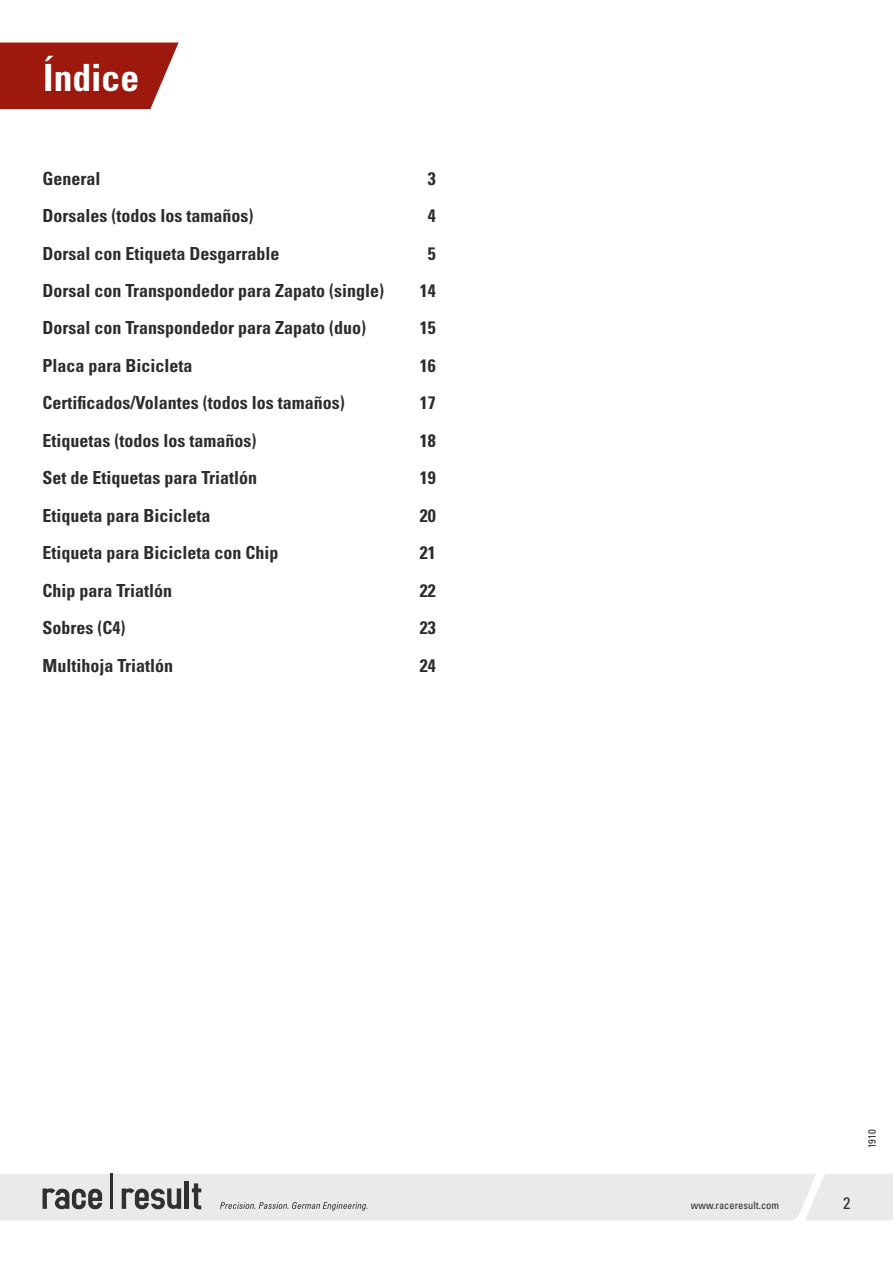
<style>
.page{position:relative;width:893px;height:1263px;background:#fff}
.page>*{position:absolute;margin:0;border:0;box-sizing:border-box;transform-origin:0 0}
.t1{font:37.5px "Univers LTCYR 67 Bold Cond";color:#fff}
.t2{font:18px "Univers LTCYR 67 Bold Cond";color:#2c2c2c}
.t3{font:condensed 16.5px "Univers LTCYR 57";color:#2c2c2c}
.t4{font:condensed 10.5px "Univers LTCYR 57";color:#2c2c2c}
</style>
<div class="page">
<svg style="left:0;top:1174px;width:893px;height:46px;background:#e1e1e1"></svg>
<svg style="left:0;top:43px;width:179px;height:66px;background:#a42b20"></svg>
<h1 class="t1" style="left:43px;top:54px;width:97px">Índice</h1>
<p class="t2" style="left:43px;top:167px;width:59px">General</p>
<p class="t2" style="left:428px;top:167px;width:9px">3</p>
<p class="t2" style="left:43px;top:205px;width:212px">Dorsales (todos los tamaños)</p>
<p class="t2" style="left:428px;top:205px;width:9px">4</p>
<p class="t2" style="left:43px;top:242px;width:238px">Dorsal con Etiqueta Desgarrable</p>
<p class="t2" style="left:428px;top:242px;width:9px">5</p>
<p class="t2" style="left:43px;top:280px;width:343px">Dorsal con Transpondedor para Zapato (single)</p>
<p class="t2" style="left:420px;top:280px;width:17px">14</p>
<p class="t2" style="left:43px;top:317px;width:325px">Dorsal con Transpondedor para Zapato (duo)</p>
<p class="t2" style="left:420px;top:317px;width:17px">15</p>
<p class="t2" style="left:43px;top:355px;width:152px">Placa para Bicicleta</p>
<p class="t2" style="left:420px;top:355px;width:17px">16</p>
<p class="t2" style="left:43px;top:392px;width:304px">Certificados/Volantes (todos los tamaños)</p>
<p class="t2" style="left:420px;top:392px;width:17px">17</p>
<p class="t2" style="left:43px;top:429px;width:215px">Etiquetas (todos los tamaños)</p>
<p class="t2" style="left:420px;top:429px;width:17px">18</p>
<p class="t2" style="left:43px;top:467px;width:216px">Set de Etiquetas para Triatlón</p>
<p class="t2" style="left:420px;top:467px;width:17px">19</p>
<p class="t2" style="left:43px;top:504px;width:170px">Etiqueta para Bicicleta</p>
<p class="t2" style="left:420px;top:504px;width:17px">20</p>
<p class="t2" style="left:43px;top:542px;width:238px">Etiqueta para Bicicleta con Chip</p>
<p class="t2" style="left:420px;top:542px;width:17px">21</p>
<p class="t2" style="left:43px;top:579px;width:131px">Chip para Triatlón</p>
<p class="t2" style="left:420px;top:579px;width:17px">22</p>
<p class="t2" style="left:43px;top:617px;width:84px">Sobres (C4)</p>
<p class="t2" style="left:420px;top:617px;width:17px">23</p>
<p class="t2" style="left:43px;top:654px;width:132px">Multihoja Triatlón</p>
<p class="t2" style="left:420px;top:654px;width:17px">24</p>
<p class="t4" style="left:865px;top:1148px;width:20px;rotate:-90deg">1910</p>
<p class="t4" style="left:691px;top:1199px;width:90px">www.raceresult.com</p>
<p class="t3" style="left:843px;top:1193px;width:9px">2</p>
</div>
